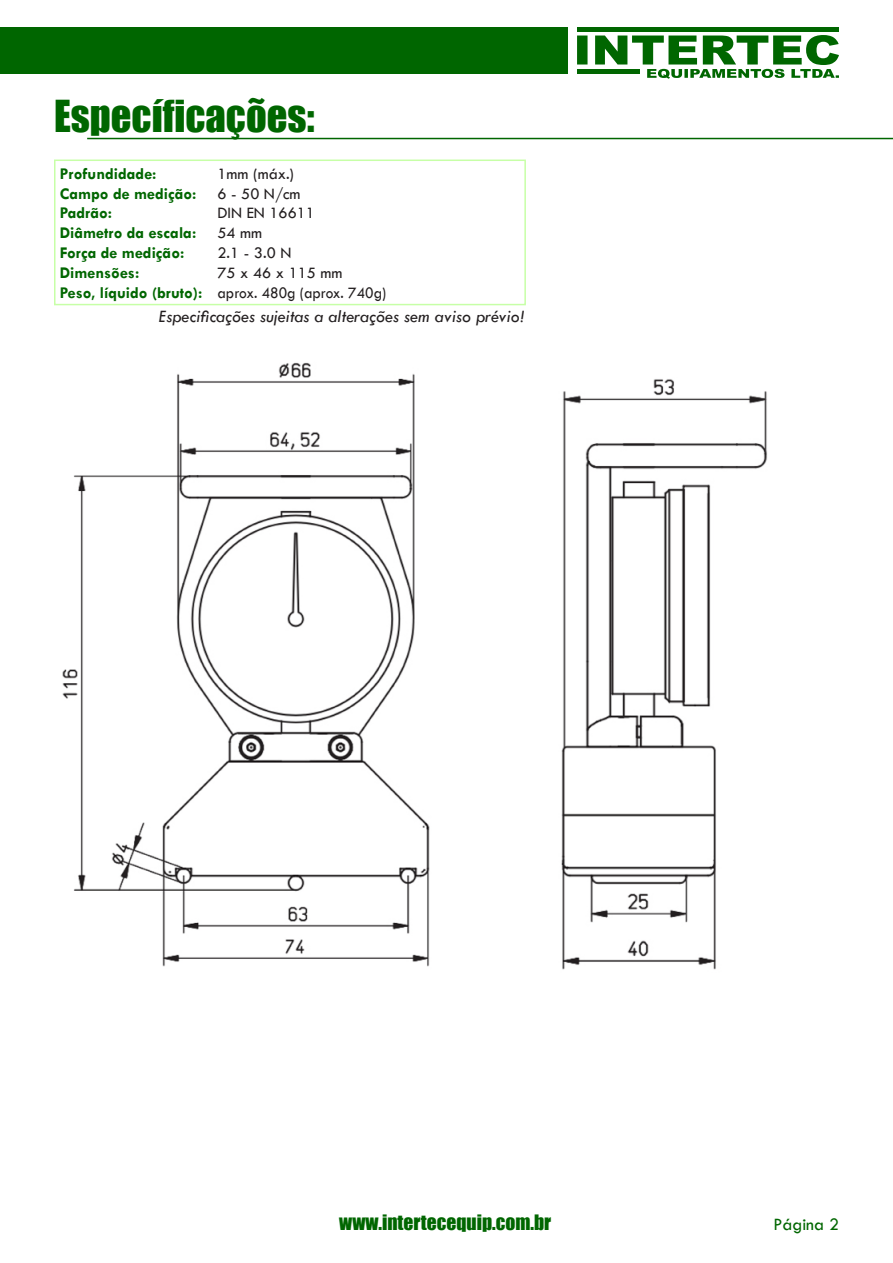
<style>
.page{position:relative;width:893px;height:1263px;background:#fff}
.page>*{position:absolute;margin:0;border:0;box-sizing:border-box;transform-origin:0 0}
.t1{font:40.5px "Impact";color:#060}
.t2{font:19.5px "Impact";color:#060}
.t3{font:italic 18px "Tw Cen";color:#231f20}
.t4{font:18px "Tw Cen";color:#060}
.t5{font:16.5px/19.8px "Tw Cen";color:#231f20}
.t6{font:700 16.5px "Tw Cen";color:#060}
.s1{font-weight:700;color:#060}
</style>
<div class="page">
<svg style="left:577px;top:35px;width:262px;height:44px"></svg>
<hr style="left:577px;top:27px;width:261px;height:4px;background:#060">
<hr style="left:577px;top:69px;width:62px;height:4px;background:#060">
<div style="left:0;top:27px;width:568px;height:46px;background:#060"></div>
<div style="left:54px;top:160px;width:472px;height:145px;border:2px solid #c7ffa7"></div>
<hr style="left:87px;top:138px;width:806px;height:1px;background:#060">
<img style="left:62px;top:362px;width:368px;height:605px">
<img style="left:561px;top:379px;width:207px;height:591px">
<h1 class="t1" style="left:54px;top:85px;width:262px">Específicações:</h1>
<p class="t6" style="left:60px;top:164px;width:98px">Profundidade:</p>
<p class="t5" style="left:218px;top:164px;width:78px">1mm (máx.)</p>
<p class="t6" style="left:60px;top:183px;width:138px">Campo de medição:</p>
<p class="t5" style="left:218px;top:183px;width:85px">6 - 50 N/cm</p>
<p class="t6" style="left:60px;top:203px;width:54px">Padrão:</p>
<p class="t5" style="left:218px;top:203px;width:99px">DIN EN 16611</p>
<p class="t6" style="left:60px;top:223px;width:138px">Diâmetro da escala:</p>
<p class="t5" style="left:218px;top:223px;width:46px">54 mm</p>
<p class="t6" style="left:60px;top:243px;width:126px">Força de medição:</p>
<p class="t5" style="left:218px;top:243px;width:75px">2.1 - 3.0 N</p>
<p class="t6" style="left:60px;top:263px;width:81px">Dimensões:</p>
<p class="t5" style="left:60px;top:263px;width:328px;text-indent:158px">75 x 46 x 115 mm<br><span class="s1">Peso, líquido (bruto):</span> aprox. 480g (aprox. 740g)</p>
<p class="t3" style="left:159px;top:306px;width:367px">Especificações sujeitas a alterações sem aviso prévio!</p>
<p class="t2" style="left:339px;top:1207px;width:213px">www.intertecequip.com.br</p>
<p class="t4" style="left:773px;top:1214px;width:67px">Página 2</p>
</div>
